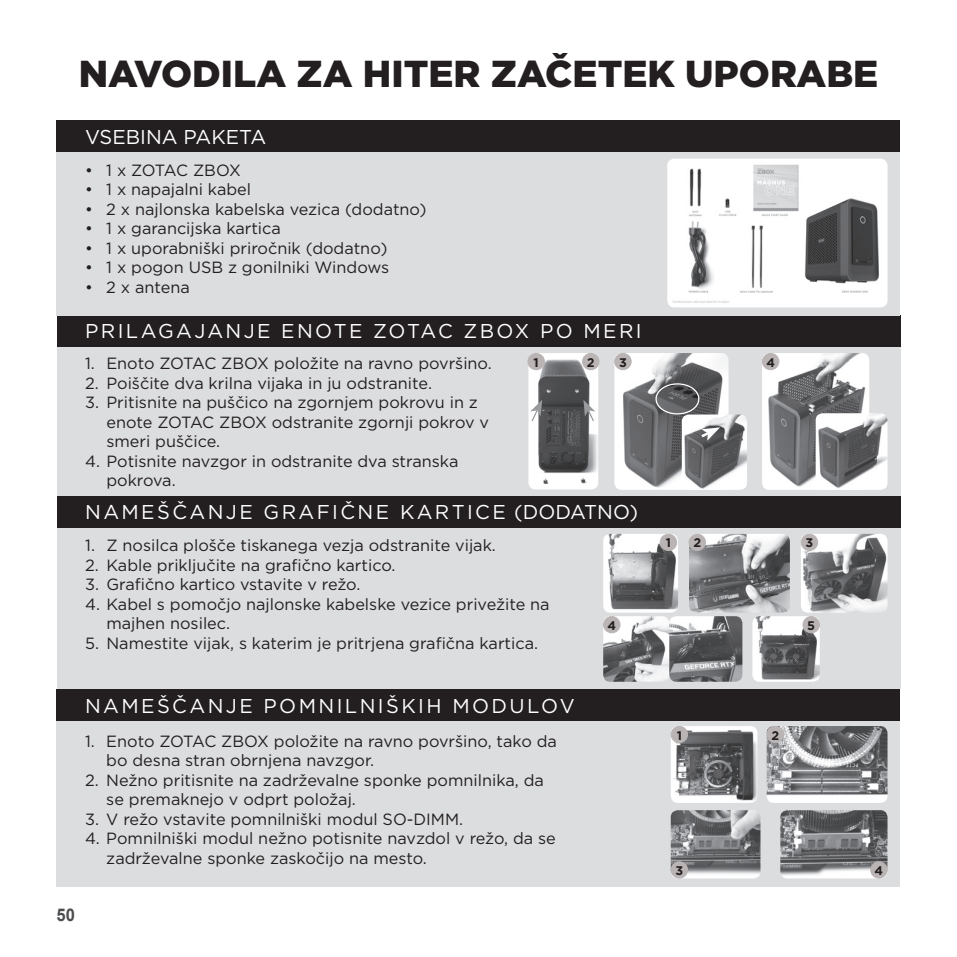
<style>
.page{position:relative;width:957px;height:957px;background:#fff}
.page>*{position:absolute;margin:0;border:0;box-sizing:border-box;transform-origin:0 0}
.t1{font:900 37.5px "Gotham";color:#231f20}
.t2{font:20px "Gotham";letter-spacing:.12em;color:#fff}
.t3{font:700 17.5px "Arial";color:#4c4d4f;scale:.95 1}
.t4{font:16.25px/19.5px "Gotham";color:#231f20}
.t5{font:700 12.5px "Gotham";color:#231f20}
</style>
<div class="page">
<div style="left:57px;top:120px;width:843px;height:32px;background:#231f20"></div>
<div style="left:57px;top:315px;width:843px;height:32px;background:#231f20"></div>
<div style="left:57px;top:347px;width:843px;height:149px;background:#dcdddf"></div>
<div style="left:57px;top:152px;width:843px;height:163px;background:#dcdddf"></div>
<div style="left:57px;top:496px;width:843px;height:32px;background:#231f20"></div>
<div style="left:57px;top:528px;width:843px;height:161px;background:#dcdddf"></div>
<div style="left:57px;top:689px;width:843px;height:32px;background:#231f20"></div>
<div style="left:57px;top:721px;width:843px;height:165px;background:#dcdddf"></div>
<img style="left:603px;top:534px;width:75px;height:78px">
<img style="left:689px;top:534px;width:101px;height:78px">
<img style="left:801px;top:534px;width:86px;height:78px">
<img style="left:603px;top:616px;width:139px;height:66px">
<img style="left:752px;top:616px;width:68px;height:66px">
<div style="left:660px;top:534px;width:16px;height:16px;background:#bab5b4;border-radius:50%"></div>
<div style="left:660px;top:534px;width:17px;height:17px;border:1px solid #bab5b4;border-radius:50%"></div>
<div style="left:689px;top:534px;width:16px;height:16px;background:#bab5b4;border-radius:50%"></div>
<div style="left:688px;top:534px;width:18px;height:17px;border:1px solid #bab5b4;border-radius:50%"></div>
<div style="left:801px;top:534px;width:16px;height:16px;background:#bab5b4;border-radius:50%"></div>
<div style="left:801px;top:534px;width:17px;height:17px;border:1px solid #bab5b4;border-radius:50%"></div>
<div style="left:603px;top:616px;width:17px;height:17px;background:#bab5b4;border-radius:50%"></div>
<div style="left:603px;top:616px;width:17px;height:17px;border:1px solid #bab5b4;border-radius:50%"></div>
<div style="left:803px;top:616px;width:16px;height:17px;background:#bab5b4;border-radius:50%"></div>
<div style="left:802px;top:616px;width:18px;height:17px;border:1px solid #bab5b4;border-radius:50%"></div>
<img style="left:667px;top:159px;width:220px;height:148px">
<img style="left:671px;top:726px;width:86px;height:77px">
<img style="left:766px;top:726px;width:121px;height:77px">
<img style="left:671px;top:810px;width:89px;height:68px">
<img style="left:780px;top:810px;width:107px;height:68px">
<div style="left:671px;top:726px;width:16px;height:16px;background:#bab5b4;border-radius:50%"></div>
<div style="left:671px;top:726px;width:17px;height:17px;border:1px solid #bab5b4;border-radius:50%"></div>
<div style="left:767px;top:726px;width:16px;height:16px;background:#bab5b4;border-radius:50%"></div>
<div style="left:766px;top:726px;width:18px;height:17px;border:1px solid #bab5b4;border-radius:50%"></div>
<div style="left:671px;top:862px;width:16px;height:16px;background:#bab5b4;border-radius:50%"></div>
<div style="left:671px;top:861px;width:17px;height:17px;border:1px solid #bab5b4;border-radius:50%"></div>
<div style="left:870px;top:862px;width:17px;height:16px;background:#bab5b4;border-radius:50%"></div>
<div style="left:870px;top:861px;width:17px;height:17px;border:1px solid #bab5b4;border-radius:50%"></div>
<img style="left:528px;top:353px;width:70px;height:136px">
<img style="left:614px;top:353px;width:114px;height:137px">
<img style="left:656px;top:384px;width:43px;height:30px">
<div style="left:655px;top:383px;width:44px;height:31px;border:1px solid #fff;border-radius:50%"></div>
<img style="left:682px;top:414px;width:65px;height:76px">
<img style="left:762px;top:353px;width:107px;height:137px">
<img style="left:815px;top:413px;width:72px;height:77px">
<div style="left:528px;top:353px;width:16px;height:17px;background:#bab5b4;border-radius:50%"></div>
<div style="left:527px;top:353px;width:18px;height:17px;border:1px solid #bab5b4;border-radius:50%"></div>
<div style="left:582px;top:353px;width:17px;height:17px;background:#bab5b4;border-radius:50%"></div>
<div style="left:582px;top:353px;width:17px;height:17px;border:1px solid #bab5b4;border-radius:50%"></div>
<svg style="left:583px;top:400px;width:12px;height:23px"></svg>
<svg style="left:698px;top:427px;width:22px;height:14px"></svg>
<div style="left:615px;top:353px;width:16px;height:17px;background:#bab5b4;border-radius:50%"></div>
<div style="left:614px;top:353px;width:17px;height:17px;border:1px solid #bab5b4;border-radius:50%"></div>
<div style="left:762px;top:353px;width:17px;height:17px;background:#bab5b4;border-radius:50%"></div>
<div style="left:762px;top:353px;width:17px;height:17px;border:1px solid #bab5b4;border-radius:50%"></div>
<svg style="left:528px;top:398px;width:14px;height:25px"></svg>
<h1 class="t1" style="left:79px;top:48px;width:801px">NAVODILA ZA HITER ZAČETEK UPORABE</h1>
<p class="t2" style="left:85px;top:125px;width:68px">VSEBINA</p>
<p class="t2" style="left:184px;top:125px;width:15px">PAKETA</p>
<p class="t4" style="left:85px;top:160px;width:59px">• 1 x ZOTAC</p>
<p class="t4" style="left:193px;top:160px;width:49px">ZBOX</p>
<p class="t4" style="left:85px;top:179px;width:168px">• 1 x napajalni kabel</p>
<p class="t4" style="left:85px;top:199px;width:343px">• 2 x najlonska kabelska vezica (dodatno)</p>
<p class="t4" style="left:85px;top:218px;width:197px">• 1 x garancijska kartica</p>
<p class="t4" style="left:85px;top:238px;width:304px">• 1 x uporabniški priročnik (dodatno)</p>
<p class="t4" style="left:85px;top:257px;width:306px">• 1 x pogon USB z gonilniki Windows</p>
<p class="t4" style="left:85px;top:277px;width:106px">• 2 x antena</p>
<p class="t2" style="left:85px;top:318px;width:13px">PRI</p>
<p class="t2" style="left:126px;top:318px;width:33px">LAGA</p>
<p class="t2" style="left:194px;top:318px;width:104px">JANJE ENOTE</p>
<p class="t2" style="left:373px;top:318px;width:17px">ZOTAC</p>
<p class="t2" style="left:463px;top:318px;width:93px">ZBOX PO</p>
<p class="t2" style="left:583px;top:318px;width:15px">MERI</p>
<p class="t4" style="left:85px;top:353px;width:87px">1. Enoto ZOTAC</p>
<p class="t4" style="left:221px;top:353px;width:272px">ZBOX položite na ravno površino.</p>
<p class="t4" style="left:85px;top:373px;width:348px">2. Poiščite dva krilna vijaka in ju odstranite.</p>
<p class="t4" style="left:106px;top:392px;width:373px;text-indent:-21px">3. Pritisnite na puščico na zgornjem pokrovu in z enote ZOTAC</p>
<p class="t4" style="left:106px;top:412px;width:384px;text-indent:113px">ZBOX odstranite zgornji pokrov v smeri puščice.</p>
<p class="t4" style="left:106px;top:451px;width:353px;text-indent:-21px">4. Potisnite navzgor in odstranite dva stranska pokrova.</p>
<p class="t5" style="left:533px;top:354px;width:7px">1</p>
<p class="t5" style="left:587px;top:354px;width:9px">2</p>
<p class="t5" style="left:619px;top:354px;width:9px">3</p>
<p class="t5" style="left:766px;top:354px;width:10px">4</p>
<p class="t2" style="left:85px;top:499px;width:18px">NAME</p>
<p class="t2" style="left:157px;top:499px;width:124px">ŠČANJE GRA</p>
<p class="t2" style="left:317px;top:499px;width:57px">FIČNE</p>
<p class="t2" style="left:400px;top:499px;width:16px">KARTICE</p>
<p class="t2" style="left:514px;top:499px;width:25px">(DODATNO</p>
<p class="t2" style="left:629px;top:499px;width:10px">)</p>
<p class="t4" style="left:85px;top:535px;width:412px">1. Z nosilca plošče tiskanega vezja odstranite vijak.</p>
<p class="t4" style="left:85px;top:555px;width:312px">2. Kable priključite na grafično kartico.</p>
<p class="t4" style="left:85px;top:574px;width:277px">3. Grafično kartico vstavite v režo.</p>
<p class="t4" style="left:106px;top:594px;width:445px;text-indent:-21px">4. Kabel s pomočjo najlonske kabelske vezice privežite na majhen nosilec.</p>
<p class="t4" style="left:85px;top:633px;width:454px">5. Namestite vijak, s katerim je pritrjena grafična kartica.</p>
<p class="t2" style="left:85px;top:693px;width:18px">NAME</p>
<p class="t2" style="left:157px;top:693px;width:123px">ŠČANJE POMNI</p>
<p class="t2" style="left:345px;top:693px;width:126px">LNIŠKI H MODU</p>
<p class="t2" style="left:527px;top:693px;width:49px">LOV</p>
<p class="t4" style="left:85px;top:730px;width:87px">1. Enoto ZOTAC</p>
<p class="t4" style="left:106px;top:730px;width:452px;text-indent:115px">ZBOX položite na ravno površino, tako da bo desna stran obrnjena navzgor.</p>
<p class="t4" style="left:106px;top:769px;width:439px;text-indent:-21px">2. Nežno pritisnite na zadrževalne sponke pomnilnika, da se premaknejo v odprt položaj.</p>
<p class="t4" style="left:85px;top:808px;width:340px">3. V režo vstavite pomnilniški modul SO-DIMM</p>
<p class="t4" style="left:459px;top:808px;width:5px">.</p>
<p class="t4" style="left:106px;top:828px;width:451px;text-indent:-21px">4. Pomnilniški modul nežno potisnite navzdol v režo, da se zadrževalne sponke zaskočijo na mesto.</p>
<p class="t3" style="left:57px;top:903px;width:21px">50</p>
<p class="t5" style="left:666px;top:534px;width:7px">1</p>
<p class="t5" style="left:693px;top:534px;width:9px">2</p>
<p class="t5" style="left:805px;top:534px;width:9px">3</p>
<p class="t5" style="left:607px;top:617px;width:10px">4</p>
<p class="t5" style="left:807px;top:617px;width:9px">5</p>
<p class="t5" style="left:676px;top:727px;width:7px">1</p>
<p class="t5" style="left:771px;top:727px;width:9px">2</p>
<p class="t5" style="left:675px;top:862px;width:9px">3</p>
<p class="t5" style="left:874px;top:862px;width:10px">4</p>
</div>
